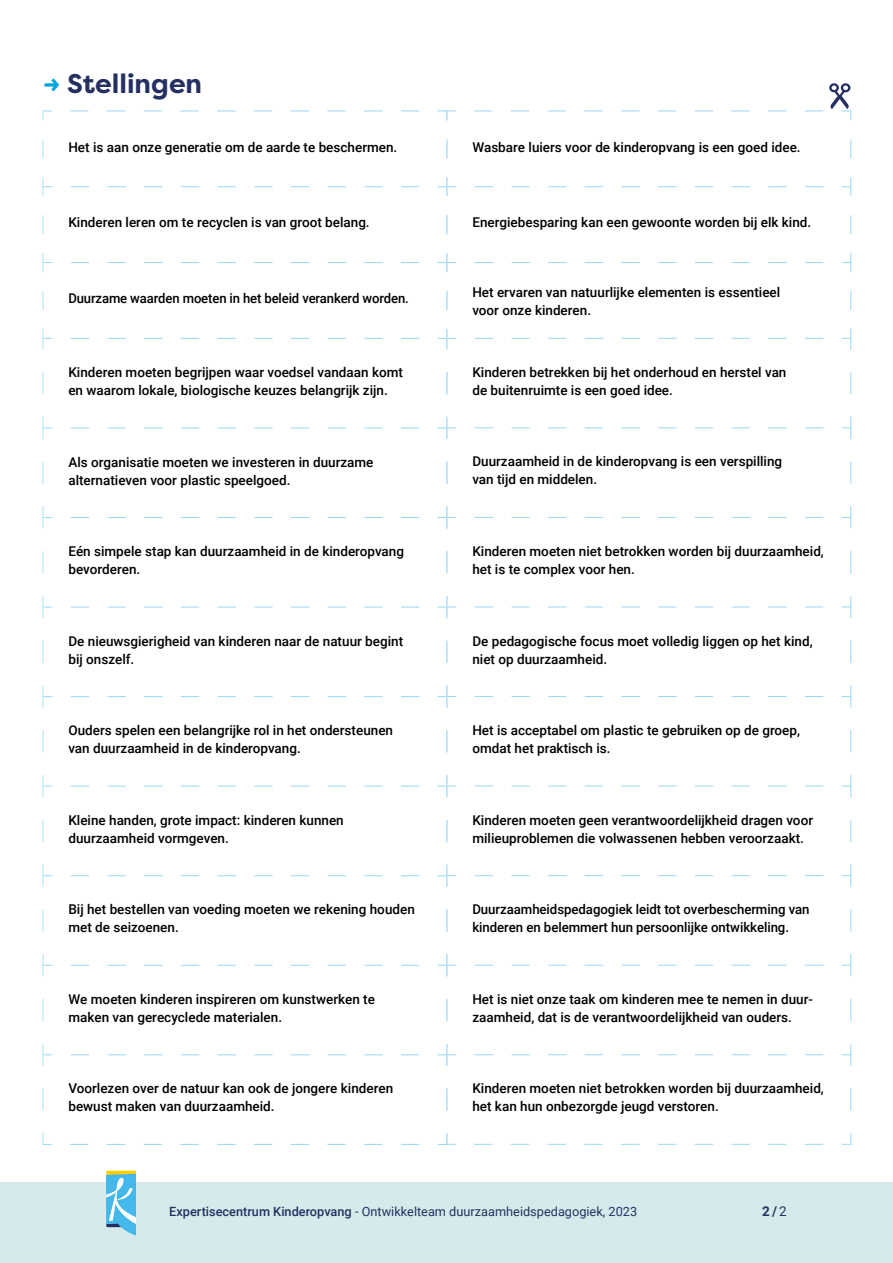
<style>
.page{position:relative;width:893px;height:1263px;background:#fff}
.page>*{position:absolute;margin:0;border:0;box-sizing:border-box;transform-origin:0 0}
.t1{font:700 27px "Filson Pro";color:#243061}
.t2{font:500 13.5px/18px "Roboto";color:#000}
.t3{font:700 13.5px "Roboto";color:#243061}
.t4{font:12.75px "Roboto";color:#243061}
.s1{color:#00a5db}
.s2{font-weight:500}
.s3{font-weight:400}
</style>
<div class="page">
<div style="left:0;top:1182px;width:893px;height:81px;background:#d7eaeb"></div>
<svg style="left:106px;top:1171px;width:30px;height:64px;background:#79c6df"></svg>
<svg style="left:850px;top:139px;width:1px;height:19px"></svg>
<svg style="left:829px;top:83px;width:22px;height:26px"></svg>
<svg style="left:475px;top:186px;width:349px;height:1px"></svg>
<svg style="left:850px;top:215px;width:1px;height:19px"></svg>
<svg style="left:842px;top:177px;width:9px;height:19px"></svg>
<svg style="left:475px;top:262px;width:349px;height:1px"></svg>
<svg style="left:850px;top:291px;width:1px;height:19px"></svg>
<svg style="left:842px;top:253px;width:9px;height:19px"></svg>
<svg style="left:475px;top:338px;width:349px;height:1px"></svg>
<svg style="left:850px;top:372px;width:1px;height:22px"></svg>
<svg style="left:842px;top:329px;width:9px;height:20px"></svg>
<svg style="left:475px;top:427px;width:349px;height:1px"></svg>
<svg style="left:850px;top:461px;width:1px;height:23px"></svg>
<svg style="left:842px;top:417px;width:9px;height:22px"></svg>
<svg style="left:475px;top:517px;width:349px;height:1px"></svg>
<svg style="left:850px;top:551px;width:1px;height:22px"></svg>
<svg style="left:842px;top:506px;width:9px;height:23px"></svg>
<svg style="left:475px;top:607px;width:349px;height:1px"></svg>
<svg style="left:850px;top:640px;width:1px;height:23px"></svg>
<svg style="left:842px;top:596px;width:9px;height:22px"></svg>
<svg style="left:475px;top:696px;width:349px;height:1px"></svg>
<svg style="left:850px;top:730px;width:1px;height:22px"></svg>
<svg style="left:842px;top:685px;width:9px;height:23px"></svg>
<svg style="left:475px;top:786px;width:349px;height:1px"></svg>
<svg style="left:850px;top:819px;width:1px;height:23px"></svg>
<svg style="left:842px;top:775px;width:9px;height:22px"></svg>
<svg style="left:475px;top:875px;width:349px;height:1px"></svg>
<svg style="left:850px;top:909px;width:1px;height:23px"></svg>
<svg style="left:842px;top:864px;width:9px;height:23px"></svg>
<svg style="left:475px;top:965px;width:349px;height:1px"></svg>
<svg style="left:850px;top:998px;width:1px;height:23px"></svg>
<svg style="left:842px;top:954px;width:9px;height:22px"></svg>
<svg style="left:475px;top:1054px;width:349px;height:1px"></svg>
<svg style="left:850px;top:1088px;width:1px;height:23px"></svg>
<svg style="left:842px;top:1043px;width:9px;height:23px"></svg>
<svg style="left:446px;top:139px;width:1px;height:19px"></svg>
<svg style="left:71px;top:186px;width:349px;height:1px"></svg>
<svg style="left:446px;top:215px;width:1px;height:19px"></svg>
<svg style="left:438px;top:177px;width:18px;height:19px"></svg>
<svg style="left:71px;top:262px;width:349px;height:1px"></svg>
<svg style="left:446px;top:291px;width:1px;height:19px"></svg>
<svg style="left:438px;top:253px;width:18px;height:19px"></svg>
<svg style="left:71px;top:338px;width:349px;height:1px"></svg>
<svg style="left:446px;top:372px;width:1px;height:22px"></svg>
<svg style="left:438px;top:329px;width:18px;height:21px"></svg>
<svg style="left:71px;top:427px;width:349px;height:1px"></svg>
<svg style="left:446px;top:461px;width:1px;height:23px"></svg>
<svg style="left:438px;top:417px;width:18px;height:22px"></svg>
<svg style="left:71px;top:517px;width:349px;height:1px"></svg>
<svg style="left:446px;top:551px;width:1px;height:22px"></svg>
<svg style="left:438px;top:506px;width:18px;height:23px"></svg>
<svg style="left:71px;top:607px;width:349px;height:1px"></svg>
<svg style="left:446px;top:640px;width:1px;height:23px"></svg>
<svg style="left:438px;top:596px;width:18px;height:22px"></svg>
<svg style="left:71px;top:696px;width:349px;height:1px"></svg>
<svg style="left:446px;top:730px;width:1px;height:22px"></svg>
<svg style="left:438px;top:685px;width:18px;height:23px"></svg>
<svg style="left:71px;top:786px;width:349px;height:1px"></svg>
<svg style="left:446px;top:819px;width:1px;height:23px"></svg>
<svg style="left:438px;top:775px;width:18px;height:22px"></svg>
<svg style="left:71px;top:875px;width:349px;height:1px"></svg>
<svg style="left:446px;top:909px;width:1px;height:23px"></svg>
<svg style="left:438px;top:864px;width:18px;height:23px"></svg>
<svg style="left:71px;top:965px;width:349px;height:1px"></svg>
<svg style="left:446px;top:998px;width:1px;height:23px"></svg>
<svg style="left:438px;top:954px;width:18px;height:22px"></svg>
<svg style="left:71px;top:1054px;width:349px;height:1px"></svg>
<svg style="left:446px;top:1088px;width:1px;height:23px"></svg>
<svg style="left:438px;top:1043px;width:18px;height:23px"></svg>
<svg style="left:43px;top:139px;width:1px;height:19px"></svg>
<svg style="left:42px;top:110px;width:810px;height:11px"></svg>
<svg style="left:43px;top:215px;width:1px;height:19px"></svg>
<svg style="left:43px;top:177px;width:9px;height:19px"></svg>
<svg style="left:43px;top:291px;width:1px;height:19px"></svg>
<svg style="left:43px;top:253px;width:9px;height:19px"></svg>
<svg style="left:43px;top:372px;width:1px;height:22px"></svg>
<svg style="left:43px;top:329px;width:9px;height:21px"></svg>
<svg style="left:43px;top:461px;width:1px;height:23px"></svg>
<svg style="left:43px;top:417px;width:9px;height:22px"></svg>
<svg style="left:43px;top:551px;width:1px;height:22px"></svg>
<svg style="left:43px;top:506px;width:9px;height:23px"></svg>
<svg style="left:43px;top:640px;width:1px;height:23px"></svg>
<svg style="left:43px;top:596px;width:9px;height:22px"></svg>
<svg style="left:43px;top:730px;width:1px;height:22px"></svg>
<svg style="left:43px;top:685px;width:9px;height:23px"></svg>
<svg style="left:43px;top:820px;width:1px;height:22px"></svg>
<svg style="left:43px;top:775px;width:9px;height:22px"></svg>
<svg style="left:43px;top:909px;width:1px;height:23px"></svg>
<svg style="left:43px;top:864px;width:9px;height:23px"></svg>
<svg style="left:43px;top:999px;width:1px;height:22px"></svg>
<svg style="left:43px;top:954px;width:9px;height:22px"></svg>
<svg style="left:43px;top:1088px;width:1px;height:22px"></svg>
<svg style="left:43px;top:1044px;width:9px;height:22px"></svg>
<svg style="left:42px;top:1133px;width:810px;height:12px"></svg>
<h1 class="t1" style="left:43px;top:67px;width:161px"><span class="s1">→</span> Stellingen</h1>
<p class="t2" style="left:68px;top:137px;width:330px">Het is aan onze generatie om de aarde te beschermen.</p>
<p class="t2" style="left:472px;top:137px;width:330px">Wasbare luiers voor de kinderopvang is een goed idee.</p>
<p class="t2" style="left:68px;top:213px;width:303px">Kinderen leren om te recyclen is van groot belang.</p>
<p class="t2" style="left:472px;top:213px;width:340px">Energiebesparing kan een gewoonte worden bij elk kind.</p>
<p class="t2" style="left:68px;top:289px;width:342px">Duurzame waarden moeten in het beleid verankerd worden.</p>
<p class="t2" style="left:472px;top:283px;width:309px">Het ervaren van natuurlijke elementen is essentieel voor onze kinderen.</p>
<p class="t2" style="left:68px;top:363px;width:336px">Kinderen moeten begrijpen waar voedsel vandaan komt en waarom lokale, biologische keuzes belangrijk zijn.</p>
<p class="t2" style="left:472px;top:363px;width:316px">Kinderen betrekken bij het onderhoud en herstel van de buitenruimte is een goed idee.</p>
<p class="t2" style="left:68px;top:452px;width:307px">Als organisatie moeten we investeren in duurzame alternatieven voor plastic speelgoed.</p>
<p class="t2" style="left:472px;top:452px;width:311px">Duurzaamheid in de kinderopvang is een verspilling van tijd en middelen.</p>
<p class="t2" style="left:68px;top:542px;width:337px">Eén simpele stap kan duurzaamheid in de kinderopvang bevorderen.</p>
<p class="t2" style="left:472px;top:542px;width:353px">Kinderen moeten niet betrokken worden bij duurzaamheid, het is te complex voor hen.</p>
<p class="t2" style="left:68px;top:631px;width:336px">De nieuwsgierigheid van kinderen naar de natuur begint bij onszelf.</p>
<p class="t2" style="left:472px;top:631px;width:342px">De pedagogische focus moet volledig liggen op het kind, niet op duurzaamheid.</p>
<p class="t2" style="left:68px;top:721px;width:326px">Ouders spelen een belangrijke rol in het ondersteunen van duurzaamheid in de kinderopvang.</p>
<p class="t2" style="left:472px;top:721px;width:329px">Het is acceptabel om plastic te gebruiken op de groep, omdat het praktisch is.</p>
<p class="t2" style="left:68px;top:810px;width:277px">Kleine handen, grote impact: kinderen kunnen duurzaamheid vormgeven.</p>
<p class="t2" style="left:472px;top:810px;width:342px">Kinderen moeten geen verantwoordelijkheid dragen voor milieuproblemen die volwassenen hebben veroorzaakt.</p>
<p class="t2" style="left:68px;top:900px;width:348px">Bij het bestellen van voeding moeten we rekening houden met de seizoenen.</p>
<p class="t2" style="left:472px;top:900px;width:339px">Duurzaamheidspedagogiek leidt tot overbescherming van kinderen en belemmert hun persoonlijke ontwikkeling.</p>
<p class="t2" style="left:68px;top:989px;width:308px">We moeten kinderen inspireren om kunstwerken te maken van gerecyclede materialen.</p>
<p class="t2" style="left:472px;top:989px;width:342px">Het is niet onze taak om kinderen mee te nemen in duur&shy;zaamheid, dat is de verantwoordelijkheid van ouders.</p>
<p class="t2" style="left:68px;top:1079px;width:326px">Voorlezen over de natuur kan ook de jongere kinderen bewust maken van duurzaamheid.</p>
<p class="t2" style="left:472px;top:1079px;width:353px">Kinderen moeten niet betrokken worden bij duurzaamheid, het kan hun onbezorgde jeugd verstoren.</p>
<p class="t4" style="left:169px;top:1203px;width:469px"><span class="s2">Expertisecentrum Kinderopvang</span> - Ontwikkelteam duurzaamheidspedagogiek, 2023</p>
<p class="t3" style="left:762px;top:1202px;width:26px">2 / <span class="s3">2</span></p>
</div>
